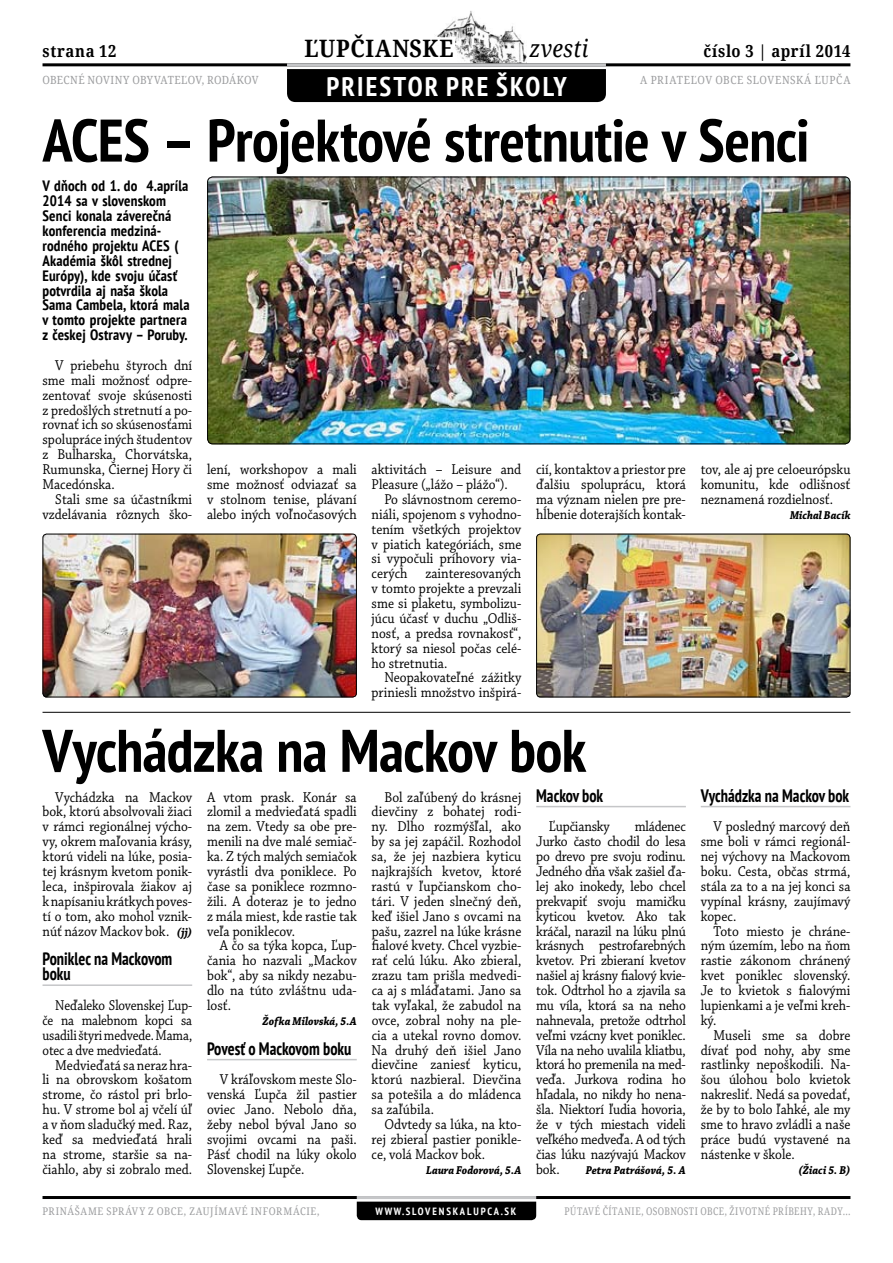
<style>
.page{position:relative;width:893px;height:1263px;background:#fff}
.page>*{position:absolute;margin:0;border:0;box-sizing:border-box;transform-origin:0 0}
.t1{font:700 condensed 60px "PT Sans";letter-spacing:-.01em;color:#000}
.t2{font:700 condensed 27px "PT Sans";letter-spacing:.08em;color:#fff}
.t3{font:700 24px "Droid Serif";letter-spacing:.03em;color:#000;scale:.9 1}
.t4{font:italic 24px "Droid Serif";letter-spacing:.01em;color:#000;scale:.9 1}
.t5{font:700 condensed 18px/14.9px "PT Sans";color:#000;scale:.9 1}
.t6{font:700 16.5px "Droid Serif";letter-spacing:.04em;color:#000;scale:.9 1}
.t7{font:15px/14.9px "Chaparral Pro";color:#000;text-align:justify;scale:.9 1}
.t8{font:700 condensed 15px/14.9px "PT Sans";letter-spacing:.01em;color:#000}
.t9{font:15px/14.9px "Chaparral Pro";color:#000;text-align:justify;scale:.87 1}
.t10{font:italic 700 12px "Chaparral Pro";color:#000;scale:.9 1}
.t11{font:11.25px "Droid Serif";letter-spacing:.015em;color:#9c9d9f;scale:.9 1}
.t12{font:11.25px "Droid Serif";letter-spacing:.045em;color:#9c9d9f;scale:.9 1}
.t13{font:10.5px "Droid Serif";letter-spacing:.065em;color:#9c9d9f;scale:.82 1}
.t14{font:10.5px "Droid Serif";letter-spacing:.065em;color:#9c9d9f;scale:.9 1}
.t15{font:700 condensed 10.5px "PT Sans";letter-spacing:.18em;color:#fff}
.s1{font-weight:700;font-style:italic;font-size:12px}
</style>
<div class="page">
<hr style="left:43px;top:63px;width:807px;height:3px;background:#000">
<hr style="left:43px;top:1196px;width:807px;height:3px;background:#000">
<hr style="left:357px;top:1196px;width:179px;height:3px;background:#c5c6c8">
<div style="left:357px;top:1201px;width:179px;height:19px;background:#000"></div>
<svg style="left:287px;top:11px;width:319px;height:92px"></svg>
<hr style="left:43px;top:984px;width:149px;height:2px;background:#c5c6c8">
<hr style="left:207px;top:1059px;width:150px;height:1px;background:#c5c6c8">
<hr style="left:536px;top:806px;width:150px;height:1px;background:#c5c6c8">
<hr style="left:701px;top:806px;width:149px;height:1px;background:#c5c6c8">
<img style="left:207px;top:176px;width:643px;height:268px">
<div style="left:207px;top:176px;width:643px;height:268px;border:1px solid #000;border-radius:5px"></div>
<img style="left:536px;top:534px;width:314px;height:163px">
<div style="left:536px;top:534px;width:314px;height:163px;border:1px solid #000;border-radius:4px"></div>
<img style="left:43px;top:534px;width:314px;height:163px">
<div style="left:43px;top:534px;width:314px;height:163px;border:1px solid #000;border-radius:4px"></div>
<hr style="left:43px;top:712px;width:807px;height:1px;background:#000">
<p class="t6" style="left:43px;top:41px;width:84px">strana 12</p>
<h3 class="t3" style="left:304px;top:34px;width:167px">ĽUPČIANSKE</h3>
<h3 class="t4" style="left:529px;top:34px;width:67px">zvesti</h3>
<p class="t6" style="left:704px;top:41px;width:165px">číslo 3 | apríl 2014</p>
<h2 class="t2" style="left:326px;top:69px;width:242px">priestor pre školy</h2>
<p class="t11" style="left:43px;top:73px;width:242px">OBECNÉ NOVINY OBYVATEĽOV, RODÁKOV</p>
<p class="t12" style="left:640px;top:73px;width:235px">A PRIATEĽOV OBCE SLOVENSKÁ ĽUPČA</p>
<h1 class="t1" style="left:43px;top:101px;width:768px">ACES – Projektové stretnutie v Senci</h1>
<p class="t8" style="left:43px;top:178px;width:149px">V dňoch od 1. do 4.apríla<br>2014 sa v slovenskom<br>Senci konala záverečná konferencia medziná&shy;rodného projektu ACES (<br>Akadémia škôl strednej<br>Európy), kde svoju účasť potvrdila aj naša škola<br>Sama Cambela, ktorá mala v tomto projekte partnera z českej Ostravy – Poruby.</p>
<p class="t7" style="left:43px;top:358px;width:168px;text-indent:13px">V priebehu štyroch dní sme mali možnosť odpre&shy;zentovať svoje skúsenosti z predošlých stretnutí a po&shy;rovnať ich so skúsenosťami spolupráce iných študentov z Bulharska, Chorvátska, Rumunska, Čiernej Hory či Macedónska.</p>
<p class="t7" style="left:43px;top:492px;width:168px;text-align:right">Stali sme sa účastníkmi vzdelávania rôznych ško-</p>
<p class="t7" style="left:207px;top:463px;width:168px">lení, workshopov a mali sme možnosť odviazať sa v stolnom tenise, plávaní alebo iných voľnočasových</p>
<p class="t7" style="left:372px;top:463px;width:168px">aktivitách – Leisure and</p>
<p class="t7" style="left:372px;top:477px;width:153px">Pleasure („lážo – plážo“).</p>
<p class="t7" style="left:384px;top:492px;width:154px">Po slávnostnom ceremo-</p>
<p class="t7" style="left:372px;top:507px;width:168px">niáli, spojenom s vyhodno-</p>
<p class="t7" style="left:372px;top:522px;width:168px">tením všetkých projektov</p>
<p class="t7" style="left:372px;top:537px;width:168px">v piatich kategóriách, sme</p>
<p class="t7" style="left:372px;top:552px;width:168px">si vypočuli príhovory via-</p>
<p class="t7" style="left:372px;top:567px;width:168px">cerých zainteresovaných</p>
<p class="t7" style="left:372px;top:582px;width:168px">v tomto projekte a prevzali</p>
<p class="t7" style="left:372px;top:596px;width:168px">sme si plaketu, symbolizu-</p>
<p class="t7" style="left:372px;top:611px;width:168px">júcu účasť v duchu „Odliš-</p>
<p class="t7" style="left:372px;top:626px;width:168px">nosť, a predsa rovnakosť“,</p>
<p class="t7" style="left:372px;top:641px;width:168px">ktorý sa niesol počas celé-</p>
<p class="t7" style="left:372px;top:656px;width:86px">ho stretnutia.</p>
<p class="t7" style="left:384px;top:671px;width:154px">Neopakovateľné zážitky</p>
<p class="t7" style="left:372px;top:686px;width:168px">priniesli množstvo inšpirá-</p>
<p class="t7" style="left:536px;top:462px;width:168px">cií, kontaktov a priestor pre ďalšiu spoluprácu, ktorá ma význam nielen pre pre&shy;hĺbenie doterajších kontak-</p>
<p class="t7" style="left:701px;top:462px;width:168px">tov, ale aj pre celoeurópsku komunitu, kde odlišnosť neznamená rozdielnosť.</p>
<p class="t10" style="left:790px;top:508px;width:69px">Michal Bacík</p>
<h1 class="t1" style="left:43px;top:711px;width:545px">Vychádzka na Mackov bok</h1>
<p class="t7" style="left:43px;top:790px;width:168px;text-indent:13px">Vychádzka na Mackov bok, ktorú absolvovali žiaci v rámci regionálnej výcho&shy;vy, okrem maľovania krásy, ktorú videli na lúke, posia&shy;tej krásnym kvetom ponik&shy;leca, inšpirovala žiakov aj knapísaniu krátkych poves&shy;tí o tom, ako mohol vznik&shy;núť názov Mackov bok. <span class="s1">(jj)</span></p>
<p class="t5" style="left:43px;top:951px;width:146px">Poniklec na Mackovom boku</p>
<p class="t9" style="left:43px;top:998px;width:174px;text-indent:13px">Neďaleko Slovenskej Ľup&shy;če na malebnom kopci sa usadili štyri medvede. Mama, otec a dve medvieďatá.</p>
<p class="t7" style="left:43px;top:1058px;width:168px;text-indent:13px">Medvieďatá sa neraz hra&shy;li na obrovskom košatom strome, čo rástol pri brlo&shy;hu. V strome bol aj včelí úľ a v ňom sladučký med. Raz, keď sa medvieďatá hrali na strome, staršie sa na&shy;čiahlo, aby si zobralo med.</p>
<p class="t7" style="left:207px;top:790px;width:168px">A vtom prask. Konár sa zlomil a medvieďatá spadli na zem. Vtedy sa obe pre&shy;menili na dve malé semiač&shy;ka. Z tých malých semiačok vyrástli dva poniklece. Po čase sa poniklece rozmno&shy;žili. A doteraz je to jedno z mála miest, kde rastie tak veľa poniklecov.</p>
<p class="t7" style="left:207px;top:939px;width:168px;text-indent:13px">A čo sa týka kopca, Ľup&shy;čania ho nazvali „Mackov bok“, aby sa nikdy nezabu&shy;dlo na túto zvláštnu uda&shy;losť.</p>
<p class="t10" style="left:263px;top:1014px;width:106px">Žofka Milovská, 5.A</p>
<p class="t5" style="left:207px;top:1040px;width:162px">Povesť o Mackovom boku</p>
<p class="t7" style="left:207px;top:1073px;width:168px;text-indent:13px">V kráľovskom meste Slo&shy;venská Ľupča žil pastier oviec Jano. Nebolo dňa, žeby nebol býval Jano so svojimi ovcami na paši.<br>Pásť chodil na lúky okolo Slovenskej Ľupče.</p>
<p class="t7" style="left:372px;top:790px;width:168px;text-indent:13px">Bol zaľúbený do krásnej dievčiny z bohatej rodi&shy;ny. Dlho rozmýšľal, ako by sa jej zapáčil. Rozhodol sa, že jej nazbiera kyticu najkrajších kvetov, ktoré rastú v ľupčianskom cho&shy;tári. V jeden slnečný deň, keď išiel Jano s ovcami na pašu, zazrel na lúke krásne fialové kvety. Chcel vyzbie&shy;rať celú lúku. Ako zbieral, zrazu tam prišla medvedi&shy;ca aj s mláďatami. Jano sa tak vyľakal, že zabudol na ovce, zobral nohy na ple&shy;cia a utekal rovno domov.<br>Na druhý deň išiel Jano dievčine zaniesť kyticu, ktorú nazbieral. Dievčina sa potešila a do mládenca sa zaľúbila.</p>
<p class="t7" style="left:372px;top:1117px;width:168px;text-indent:13px">Odvtedy sa lúka, na kto&shy;rej zbieral pastier ponikle&shy;ce, volá Mackov bok.</p>
<p class="t10" style="left:426px;top:1163px;width:107px">Laura Fodorová, 5.A</p>
<p class="t5" style="left:536px;top:787px;width:76px">Mackov bok</p>
<p class="t7" style="left:549px;top:820px;width:69px">Ľupčiansky</p>
<p class="t7" style="left:536px;top:820px;width:168px;text-indent:99px">mládenec Jurko často chodil do lesa po drevo pre svoju rodinu.<br>Jedného dňa však zašiel ďa&shy;lej ako inokedy, lebo chcel prekvapiť svoju mamičku kyticou kvetov. Ako tak kráčal, narazil na lúku plnú krásnych pestrofarebných kvetov. Pri zbieraní kvetov našiel aj krásny fialový kvie&shy;tok. Odtrhol ho a zjavila sa mu víla, ktorá sa na neho nahnevala, pretože odtrhol veľmi vzácny kvet poniklec.<br>Víla na neho uvalila kliatbu, ktorá ho premenila na med&shy;veďa. Jurkova rodina ho hľadala, no nikdy ho nena&shy;šla. Niektorí ľudia hovoria, že v tých miestach videli veľkého medveďa. A od tých čias lúku nazývajú Mackov bok.</p>
<p class="t10" style="left:586px;top:1163px;width:113px">Petra Patrášová, 5. A</p>
<p class="t5" style="left:701px;top:787px;width:166px">Vychádzka na Mackov bok</p>
<p class="t7" style="left:701px;top:820px;width:168px;text-indent:13px">V posledný marcový deň sme boli v rámci regionál&shy;nej výchovy na Mackovom boku. Cesta, občas strmá, stála za to a na jej konci sa vypínal krásny, zaujímavý kopec.</p>
<p class="t7" style="left:701px;top:924px;width:168px;text-indent:13px">Toto miesto je chráne&shy;ným územím, lebo na ňom rastie zákonom chránený kvet poniklec slovenský.<br>Je to kvietok s fialovými lupienkami a je veľmi kreh&shy;ký.</p>
<p class="t7" style="left:701px;top:1028px;width:168px;text-indent:13px">Museli sme sa dobre dívať pod nohy, aby sme rastlinky nepoškodili. Na&shy;šou úlohou bolo kvietok nakresliť. Nedá sa povedať, že by to bolo ľahké, ale my sme to hravo zvládli a naše práce budú vystavené na nástenke v škole.</p>
<p class="t10" style="left:799px;top:1163px;width:59px">(Žiaci 5. B)</p>
<p class="t14" style="left:43px;top:1204px;width:309px">PRINÁŠAME SPRÁVY Z OBCE, ZAUJÍMAVÉ INFORMÁCIE,</p>
<p class="t13" style="left:565px;top:1204px;width:350px">PÚTAVÉ ČÍTANIE, OSOBNOSTI OBCE, ŽIVOTNÉ PRÍBEHY, RADY...</p>
<p class="t15" style="left:376px;top:1204px;width:141px">www.slov enska lupca.sk</p>
</div>
